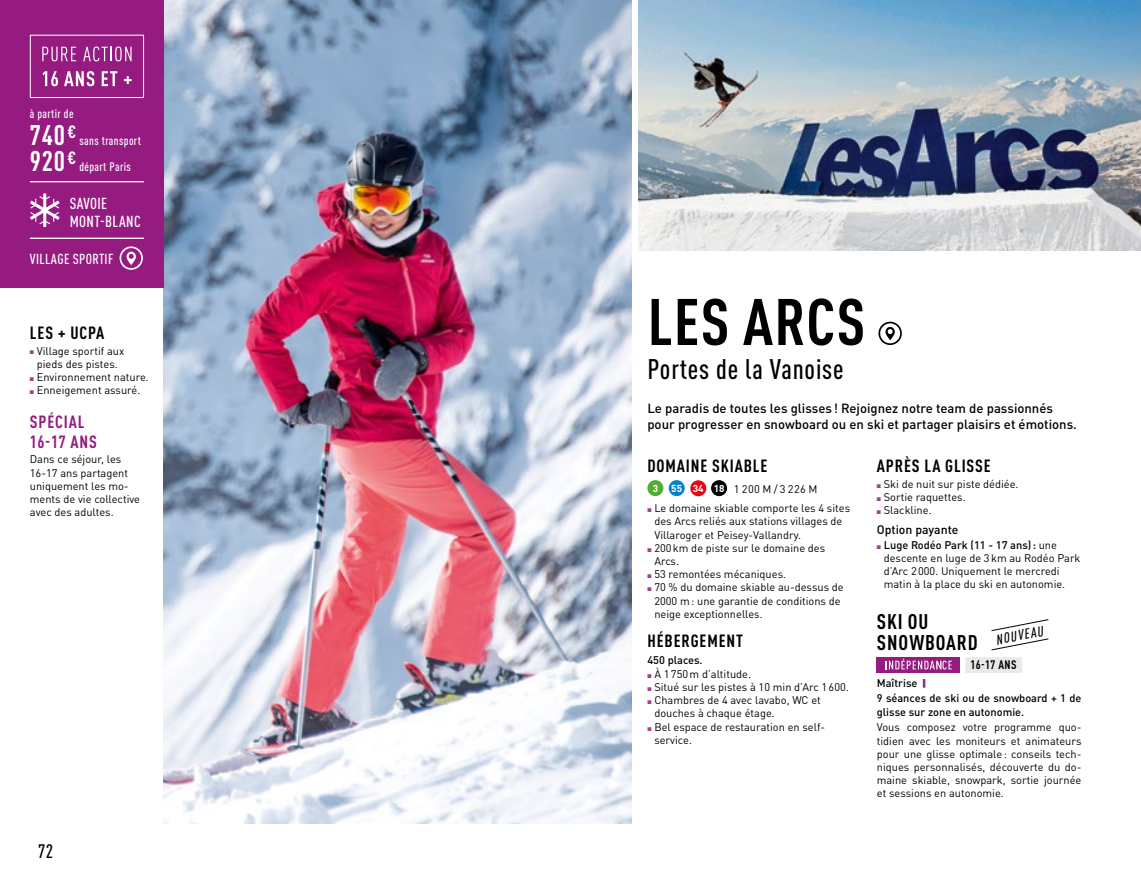
<style>
.page{position:relative;width:1141px;height:893px;background:#fff}
.page>*{position:absolute;margin:0;border:0;box-sizing:border-box;transform-origin:0 0}
.t1{font:700 condensed 64.75px "DINOT";letter-spacing:.02em;color:#000}
.t2{font:500 condensed 28px "DINOT";letter-spacing:.03em;color:#000}
.t3{font:700 condensed 21px/21px "DINOT";letter-spacing:.04em;color:#000}
.t4{font:500 condensed 19.25px "DINOT";color:#000}
.t5{font:700 condensed 17.5px "DINOT";letter-spacing:.05em;color:#000}
.t6{font:700 condensed 17.5px/19.2px "DINOT";letter-spacing:.05em;color:#951b81}
.t7{font:500 condensed 15.75px/17.3px "DINOT";letter-spacing:.025em;color:#fff}
.t8{font:500 condensed 14.35px "DINOT";letter-spacing:.025em;color:#fff}
.t9{font:italic 500 condensed 14.17px "DINOT";color:#000}
.t10{font:500 13.12px/15.8px "DINOT";color:#000}
.t11{font:500 condensed 12.25px/26.2px "DINOT";letter-spacing:.03em;color:#fff}
.t12{font:500 12.25px "DINOT";color:#000}
.t13{font:700 condensed 12.25px "DINOT";letter-spacing:.035em;color:#000}
.t14{font:11.03px/13.3px "DINOT";color:#000}
.t15{font:500 11.03px/15.2px "DINOT";color:#000}
.t16{font:11.03px "DINOT";letter-spacing:.125em;color:#000}
.t17{font:700 9.97px "DINOT";color:#fff}
.s1{font-weight:700;font-size:28px}
.s2{color:#a34191}
.s3{font-weight:700;font-size:9.97px;color:#fff}
.s4{font-weight:500}
.s5{font-weight:900;font-stretch:condensed;font-size:10.5px;color:#951b81}
</style>
<div class="page">
<img style="left:164px;top:0;width:467px;height:823px">
<img style="left:639px;top:0;width:502px;height:251px">
<svg style="left:878px;top:322px;width:24px;height:23px"></svg>
<div style="left:647px;top:480px;width:16px;height:16px;background:#52ae32;border-radius:50%"></div>
<div style="left:669px;top:480px;width:16px;height:16px;background:#0081c9;border-radius:50%"></div>
<div style="left:690px;top:480px;width:16px;height:16px;background:#e30613;border-radius:50%"></div>
<div style="left:711px;top:480px;width:16px;height:16px;background:#000;border-radius:50%"></div>
<div style="left:965px;top:657px;width:57px;height:16px;background:#e9e9e9"></div>
<svg style="left:991px;top:638px;width:58px;height:13px"></svg>
<svg style="left:991px;top:619px;width:58px;height:12px"></svg>
<div style="left:877px;top:657px;width:83px;height:16px;background:#951b81"></div>
<svg style="left:886px;top:658px;width:66px;height:11px"></svg>
<div style="left:0;top:0;width:164px;height:288px;background:#951b81"></div>
<svg style="left:120px;top:246px;width:23px;height:24px"></svg>
<hr style="left:30px;top:181px;width:114px;height:1px;background:#fff">
<hr style="left:30px;top:238px;width:114px;height:1px;background:#fff">
<svg style="left:30px;top:193px;width:30px;height:34px"></svg>
<div style="left:30px;top:35px;width:114px;height:63px;border:1px solid #fff"></div>
<svg style="left:42px;top:47px;width:34px;height:14px"></svg>
<svg style="left:83px;top:47px;width:49px;height:14px"></svg>
<svg style="left:43px;top:71px;width:89px;height:15px"></svg>
<p class="t11" style="left:30px;top:101px;width:112px">à partir de<br><span class="s1">740</span><sup>€</sup> sans transport<br><span class="s1">920</span><sup>€</sup> départ Paris</p>
<h3 class="t7" style="left:70px;top:195px;width:73px">SAVOIE<br>MONT-BLANC</h3>
<h3 class="t8" style="left:30px;top:250px;width:85px">VILLAGE SPORTIF</h3>
<h3 class="t5" style="left:30px;top:322px;width:76px">LES + UCPA</h3>
<p class="t14" style="left:30px;top:344px;width:96px;text-align:center"><span class="s2">■</span> Village sportif aux pieds des pistes.</p>
<p class="t14" style="left:30px;top:370px;width:120px"><span class="s2">■</span> Environnement nature.</p>
<p class="t14" style="left:30px;top:383px;width:112px"><span class="s2">■</span> Enneigement assuré.</p>
<h3 class="t6" style="left:30px;top:412px;width:69px">SPÉCIAL<br>16-17 ANS</h3>
<p class="t14" style="left:30px;top:452px;width:112px">Dans ce séjour, les<br>16-17 ans partagent uniquement les mo&shy;ments de vie collective avec des adultes.</p>
<h3 class="t4" style="left:38px;top:840px;width:16px">72</h3>
<h1 class="t1" style="left:648px;top:283px;width:219px">LES ARCS</h1>
<h2 class="t2" style="left:647px;top:352px;width:198px">Portes de la Vanoise</h2>
<p class="t10" style="left:647px;top:400px;width:431px">Le paradis de toutes les glisses ! Rejoignez notre team de passionnés pour progresser en snowboard ou en ski et partager plaisirs et émotions.</p>
<h3 class="t5" style="left:647px;top:455px;width:122px">DOMAINE SKIABLE</h3>
<p class="t17" style="left:653px;top:481px;width:7px">3</p>
<p class="t16" style="left:671px;top:482px;width:148px"><span class="s3">55 34 18</span> 1200M/3226M</p>
<p class="t14" style="left:654px;top:501px;width:197px;text-indent:-7px"><span class="s2">■</span> Le domaine skiable comporte les 4 sites des Arcs reliés aux stations villages de<br>Villaroger et Peisey-Vallandry.</p>
<p class="t14" style="left:654px;top:541px;width:172px;text-indent:-7px"><span class="s2">■</span> 200km de piste sur le domaine des<br>Arcs.</p>
<p class="t14" style="left:647px;top:567px;width:140px"><span class="s2">■</span> 53 remontées mécaniques.</p>
<p class="t14" style="left:654px;top:581px;width:191px;text-indent:-7px"><span class="s2">■</span> 70 % du domaine skiable au-dessus de<br>2000 m: une garantie de conditions de neige exceptionnelles.</p>
<h3 class="t5" style="left:647px;top:630px;width:97px">HÉBERGEMENT</h3>
<p class="t15" style="left:647px;top:652px;width:57px">450 places.</p>
<p class="t14" style="left:647px;top:667px;width:105px"><span class="s2">■</span> À 1750m d’altitude.</p>
<p class="t14" style="left:647px;top:680px;width:203px"><span class="s2">■</span> Situé sur les pistes à 10 min d’Arc 1600.</p>
<p class="t14" style="left:654px;top:693px;width:168px;text-indent:-7px"><span class="s2">■</span> Chambres de 4 avec lavabo, WC et douches à chaque étage.</p>
<p class="t14" style="left:654px;top:720px;width:172px;text-indent:-7px"><span class="s2">■</span> Bel espace de restauration en self&shy;service.</p>
<h3 class="t5" style="left:877px;top:455px;width:115px">APRÈS LA GLISSE</h3>
<p class="t14" style="left:877px;top:477px;width:143px"><span class="s2">■</span> Ski de nuit sur piste dédiée.</p>
<p class="t14" style="left:877px;top:490px;width:90px"><span class="s2">■</span> Sortie raquettes.</p>
<p class="t14" style="left:877px;top:503px;width:56px"><span class="s2">■</span> Slackline.</p>
<p class="t12" style="left:877px;top:522px;width:83px">Option payante</p>
<p class="t14" style="left:884px;top:538px;width:198px;text-indent:-7px"><span class="s2">■</span> <span class="s4">Luge Rodéo Park (11 - 17 ans):</span> une descente en luge de 3km au Rodéo Park d’Arc 2000. Uniquement le mercredi matin à la place du ski en autonomie.</p>
<h3 class="t3" style="left:877px;top:611px;width:102px">SKI OU<br>SNOWBOARD</h3>
<p class="t9" style="left:995px;top:631px;width:49px;rotate:-11deg">NOUVEAU</p>
<p class="t13" style="left:971px;top:658px;width:47px">16-17 ANS</p>
<p class="t15" style="left:877px;top:675px;width:206px">Maîtrise <span class="s5">I<br></span>9 séances de ski ou de snowboard + 1 de</p>
<p class="t15" style="left:877px;top:704px;width:149px">glisse sur zone en autonomie.</p>
<p class="t14" style="left:877px;top:720px;width:206px;text-align:justify">Vous composez votre programme quo&shy;tidien avec les moniteurs et animateurs pour une glisse optimale: conseils tech&shy;niques personnalisés, découverte du do&shy;maine skiable, snowpark, sortie journée et sessions en autonomie.</p>
</div>
